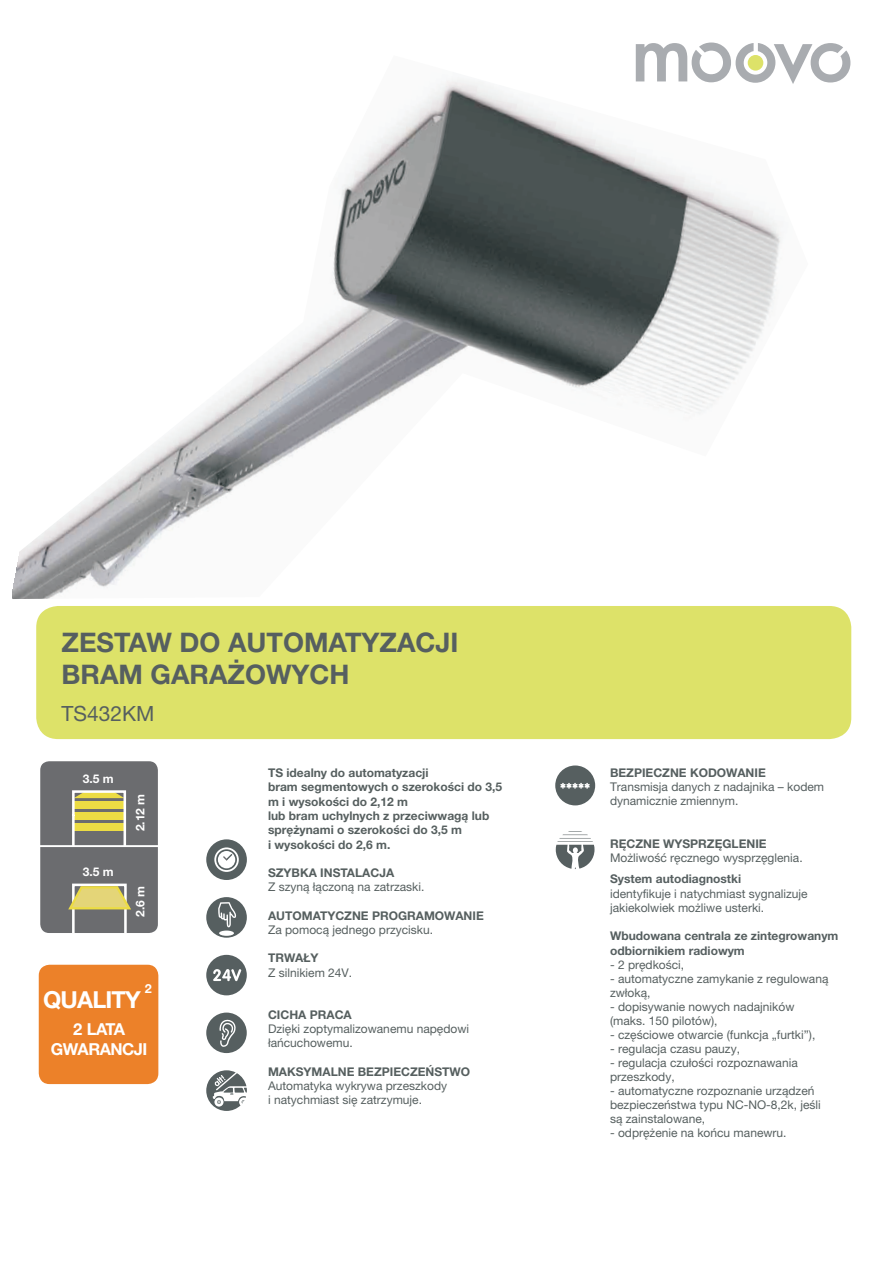
<style>
.page{position:relative;width:893px;height:1263px;background:#fff}
.page>*{position:absolute;margin:0;border:0;box-sizing:border-box;transform-origin:0 0}
.t1{font:700 27px/32.2px "Helvetica Neue LT Pro";color:#565f60}
.t2{font:700 23.4px "Helvetica Neue LT Pro";letter-spacing:-.035em;color:#fff}
.t3{font:21px "Helvetica Neue LT Pro";color:#565f60}
.t4{font:700 16.5px/19.6px "Helvetica Neue LT Pro";letter-spacing:-.035em;color:#fff;text-align:center}
.t5{font:700 12.6px "Helvetica Neue LT Pro";color:#fff}
.t6{font:12px/14px "Helvetica Neue LT Pro";color:#565f5f}
.t7{font:700 12px/14.2px "Helvetica Neue LT Pro";color:#565f5f}
.t8{font:12px/14px "Helvetica Neue LT Pro";color:#565f60}
.t9{font:700 12px/14.2px "Helvetica Neue LT Pro";color:#565f60}
.t10{font:700 12px "Helvetica Neue LT Pro";color:#fff}
</style>
<div class="page">
<img style="left:12px;top:55px;width:770px;height:544px">
<div style="left:36px;top:606px;width:815px;height:133px;background:#dde269;border-radius:22px"></div>
<svg style="left:636px;top:43px;width:214px;height:41px"></svg>
<div style="left:748px;top:55px;width:15px;height:16px;background:#dde269;border-radius:50%"></div>
<svg style="left:555px;top:765px;width:40px;height:40px"></svg>
<div style="left:39px;top:760px;width:120px;height:174px;background:#6b6c6f;border-radius:10px"></div>
<div style="left:38px;top:759px;width:122px;height:176px;border:2px solid #fff;border-radius:10px"></div>
<hr style="left:38px;top:845px;width:122px;height:2px;background:#fff">
<svg style="left:71px;top:790px;width:56px;height:56px"></svg>
<svg style="left:66px;top:883px;width:67px;height:52px"></svg>
<svg style="left:206px;top:839px;width:41px;height:41px"></svg>
<svg style="left:206px;top:897px;width:41px;height:41px"></svg>
<svg style="left:206px;top:955px;width:41px;height:40px"></svg>
<svg style="left:206px;top:1012px;width:41px;height:41px"></svg>
<svg style="left:206px;top:1070px;width:41px;height:41px"></svg>
<svg style="left:556px;top:831px;width:38px;height:38px"></svg>
<div style="left:39px;top:965px;width:119px;height:119px;background:#ec8129;border-radius:11px"></div>
<h1 class="t1" style="left:62px;top:630px;width:399px">ZESTAW DO AUTOMATYZACJI<br>BRAM GARA¯OWYCH</h1>
<h3 class="t3" style="left:62px;top:706px;width:94px">TS432KM</h3>
<p class="t10" style="left:83px;top:775px;width:32px">3.5 m</p>
<p class="t10" style="left:83px;top:868px;width:32px">3.5 m</p>
<p class="t10" style="left:136px;top:831px;width:39px;rotate:-90deg">2.12 m</p>
<p class="t10" style="left:136px;top:917px;width:32px;rotate:-90deg">2.6 m</p>
<p class="t5" style="left:145px;top:984px;width:8px">2</p>
<h2 class="t2" style="left:43px;top:991px;width:99px">QUALITY</h2>
<h3 class="t4" style="left:51px;top:1022px;width:98px">2 LATA<br>GWARANCJI</h3>
<p class="t7" style="left:268px;top:767px;width:236px">TS idealny do automatyzacji<br>bram segmentowych o szerokoœci do 3,5 m i wysokoœci do 2,12 m<br>lub bram uchylnych z przeciwwag¹ lub sprê¿ynami o szerokoœci do 3,5 m<br>i wysokoœci do 2,6 m.</p>
<p class="t7" style="left:268px;top:867px;width:128px">SZYBKA INSTALACJA</p>
<p class="t6" style="left:268px;top:882px;width:158px">Z szyn¹ ³¹czon¹ na zatrzaski.</p>
<p class="t7" style="left:268px;top:910px;width:217px">AUTOMATYCZNE PROGRAMOWANIE</p>
<p class="t6" style="left:268px;top:924px;width:167px">Za pomoc¹ jednego przycisku.</p>
<p class="t7" style="left:268px;top:953px;width:52px">TRWA£Y</p>
<p class="t6" style="left:268px;top:967px;width:86px">Z silnikiem 24V.</p>
<p class="t7" style="left:268px;top:1010px;width:85px">CICHA PRACA</p>
<p class="t6" style="left:268px;top:1024px;width:203px">Dziêki zoptymalizowanemu napêdowi<br>³añcuchowemu.</p>
<p class="t7" style="left:268px;top:1066px;width:204px">MAKSYMALNE BEZPIECZEÑSTWO</p>
<p class="t6" style="left:268px;top:1080px;width:181px">Automatyka wykrywa przeszkody i natychmiast siê zatrzymuje.</p>
<p class="t9" style="left:610px;top:767px;width:157px">BEZPIECZNE KODOWANIE</p>
<p class="t8" style="left:610px;top:781px;width:216px">Transmisja danych z nadajnika – kodem dynamicznie zmiennym.</p>
<p class="t7" style="left:610px;top:838px;width:158px">RÊCZNE WYSPRZÊGLENIE</p>
<p class="t6" style="left:610px;top:852px;width:194px">Mo¿liwoœæ rêcznego wysprzêglenia.</p>
<p class="t9" style="left:610px;top:873px;width:133px">System autodiagnostki</p>
<p class="t8" style="left:610px;top:888px;width:199px">identyfikuje i natychmiast sygnalizuje jakiekolwiek mo¿liwe usterki.</p>
<p class="t9" style="left:610px;top:930px;width:230px">Wbudowana centrala ze zintegrowanym odbiornikiem radiowym</p>
<p class="t6" style="left:610px;top:959px;width:76px">- 2 prêdkoœci,</p>
<p class="t6" style="left:610px;top:973px;width:220px">- automatyczne zamykanie z regulowan¹ zw³ok¹,</p>
<p class="t6" style="left:610px;top:1001px;width:186px">- dopisywanie nowych nadajników (maks. 150 pilotów),</p>
<p class="t6" style="left:610px;top:1029px;width:207px">- czêœciowe otwarcie (funkcja „furtki”),</p>
<p class="t6" style="left:610px;top:1043px;width:131px">- regulacja czasu pauzy,</p>
<p class="t6" style="left:610px;top:1057px;width:189px">- regulacja czu³oœci rozpoznawania przeszkody,</p>
<p class="t6" style="left:610px;top:1085px;width:212px">- automatyczne rozpoznanie urz¹dzeñ bezpieczeñstwa typu NC-NO-8,2k, jeœli s¹ zainstalowane,</p>
<p class="t6" style="left:610px;top:1127px;width:178px">- odprê¿enie na koñcu manewru.</p>
</div>
